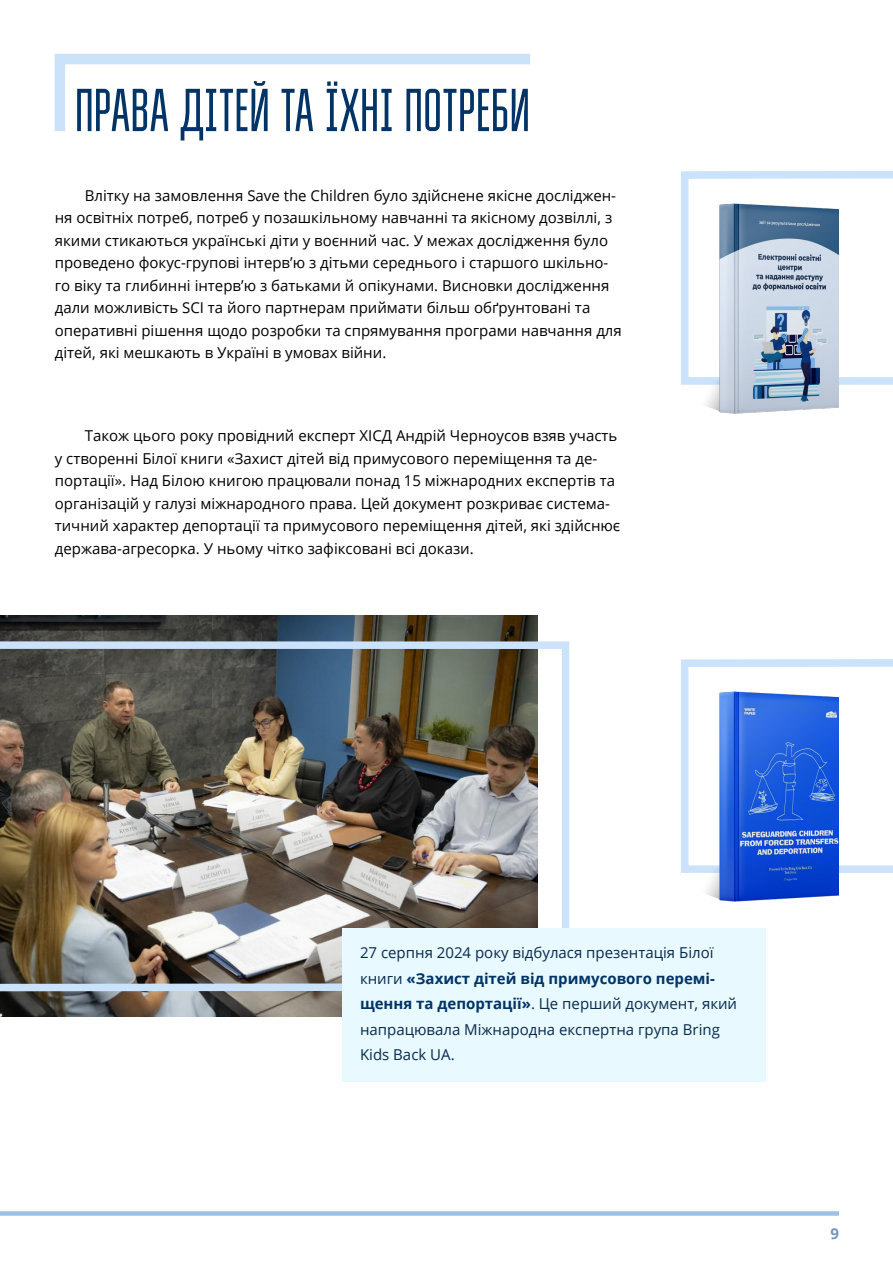
<style>
.page{position:relative;width:893px;height:1263px;background:#fff}
.page>*{position:absolute;margin:0;border:0;box-sizing:border-box;transform-origin:0 0}
.t1{font:60.45px "Bravo RG";color:#036;scale:.94 1}
.t2{font:15px/22.5px "Open Sans";color:#000}
.t3{font:15px/25.5px "Open Sans";color:#082a4d}
.t4{font:700 15px "Open Sans";color:#7595bc}
.s1{font-weight:700;color:#036}
</style>
<div class="page">
<div style="left:0;top:1211px;width:839px;height:5px;background:#9dc0e6"></div>
<svg style="left:54px;top:54px;width:476px;height:77px"></svg>
<svg style="left:681px;top:171px;width:212px;height:214px"></svg>
<svg style="left:681px;top:659px;width:212px;height:214px"></svg>
<img style="left:0;top:616px;width:538px;height:400px">
<img style="left:0;top:638px;width:570px;height:357px">
<div style="left:342px;top:928px;width:424px;height:153px;background:#e8f9ff"></div>
<img style="left:681px;top:196px;width:158px;height:218px">
<img style="left:681px;top:685px;width:158px;height:217px">
<h1 class="t1" style="left:75px;top:78px;width:486px">ПРАВА ДІТЕЙ ТА ЇХНІ ПОТРЕБИ</h1>
<p class="t2" style="left:55px;top:183px;width:568px;text-indent:30px">Влітку на замовлення Save the Children було здійснене якісне досліджен&shy;ня освітніх потреб, потреб у позашкільному навчанні та якісному дозвіллі, з якими стикаються українські діти у воєнний час. У межах дослідження було проведено фокус-групові інтерв’ю з дітьми середнього і старшого шкільно&shy;го віку та глибинні інтерв’ю з батьками й опікунами. Висновки дослідження дали можливість SCI та його партнерам приймати більш обґрунтовані та оперативні рішення щодо розробки та спрямування програми навчання для дітей, які мешкають в Україні в умовах війни.</p>
<p class="t2" style="left:55px;top:424px;width:567px;text-indent:30px">Також цього року провідний експерт ХІСД Андрій Черноусов взяв участь у створенні Білої книги «Захист дітей від примусового переміщення та де&shy;портації». Над Білою книгою працювали понад 15 міжнародних експертів та організацій у галузі міжнародного права. Цей документ розкриває система&shy;тичний характер депортації та примусового переміщення дітей, які здійснює держава-агресорка. У ньому чітко зафіксовані всі докази.</p>
<p class="t3" style="left:360px;top:939px;width:379px">27 серпня 2024 року відбулася презентація Білої книги <span class="s1">«Захист дітей від примусового перемі&shy;щення та депортації»</span>. Це перший документ, який напрацювала Міжнародна експертна група Bring Kids Back UA.</p>
<p class="t4" style="left:830px;top:1223px;width:10px">9</p>
</div>
